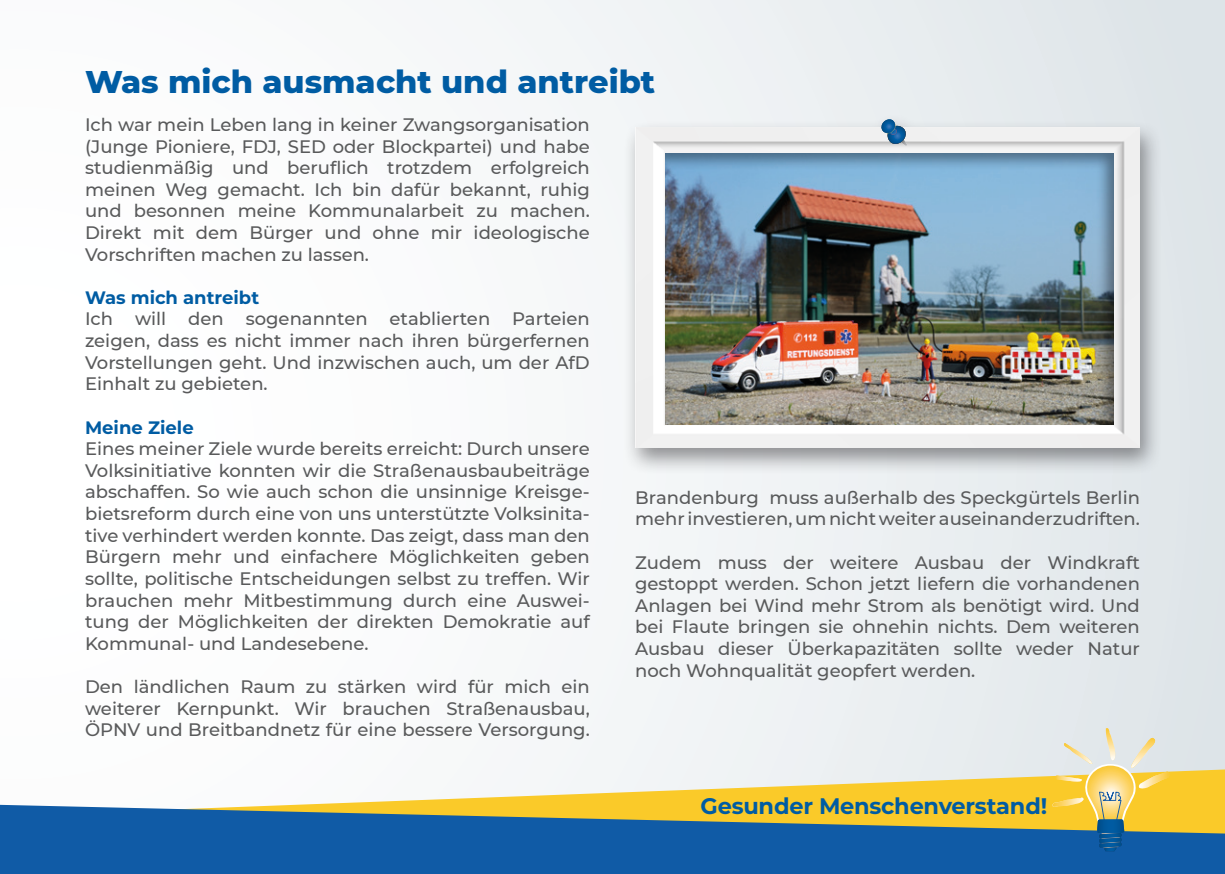
<style>
.page{position:relative;width:1225px;height:874px;background:#fff}
.page>*{position:absolute;margin:0;border:0;box-sizing:border-box;transform-origin:0 0}
.Hauptüberschrift{font:800 32px "Montserrat";color:#005ca3}
.GMV-gelbes-Feld-inne{font:700 22.4px "Montserrat";letter-spacing:-.01em;color:#005ca3}
.t1{font:500 18px/21.6px "Montserrat";color:#595a5b;text-align:justify}
.Überschrift-im-Text{font:700 18px "Montserrat";color:#005ca3}
</style>
<div class="page">
<div style="left:0;top:0;width:1225px;height:873px;background:linear-gradient(to right,#fff,#e1e7ea)"></div>
<svg style="left:0;top:769px;width:1225px;height:35px;fill:#faf6f7"></svg>
<svg style="left:0;top:804px;width:1225px;height:69px;background:#3d718f"></svg>
<svg style="left:1052px;top:727px;width:119px;height:123px;background:#c7c393"></svg>
<div style="left:622px;top:114px;width:540px;height:361px;background:#1a181c;opacity:.46"></div>
<img style="left:635px;top:127px;width:392px;height:320px">
<img style="left:1027px;top:127px;width:113px;height:320px">
<div style="left:665px;top:149px;width:451px;height:276px;background:#1a181c;opacity:.45"></div>
<svg style="left:880px;top:119px;width:27px;height:27px"></svg>
<p class="Hauptüberschrift" style="left:85px;top:59px;width:572px">Was mich ausmacht und antreibt</p>
<p class="t1" style="left:85px;top:113px;width:506px">Ich war mein Leben lang in keiner Zwangsorganisation (Junge Pioniere, FDJ, SED oder Blockpartei) und habe studienmäßig und beruflich trotzdem erfolgreich meinen Weg gemacht. Ich bin dafür bekannt, ruhig und besonnen meine Kommunalarbeit zu machen.<br>Direkt mit dem Bürger und ohne mir ideologische Vorschriften machen zu lassen.</p>
<p class="Überschrift-im-Text" style="left:85px;top:284px;width:176px">Was mich antreibt</p>
<p class="t1" style="left:85px;top:307px;width:506px">Ich will den sogenannten etablierten Parteien zeigen, dass es nicht immer nach ihren bürgerfernen Vorstellungen geht. Und inzwischen auch, um der AfD Einhalt zu gebieten.</p>
<p class="Überschrift-im-Text" style="left:85px;top:414px;width:110px">Meine Ziele</p>
<p class="t1" style="left:85px;top:437px;width:506px">Eines meiner Ziele wurde bereits erreicht: Durch unsere Volksinitiative konnten wir die Straßenausbaubeiträge abschaffen. So wie auch schon die unsinnige Kreisge&shy;bietsreform durch eine von uns unterstützte Volksinita&shy;tive verhindert werden konnte. Das zeigt, dass man den Bürgern mehr und einfachere Möglichkeiten geben sollte, politische Entscheidungen selbst zu treffen. Wir brauchen mehr Mitbestimmung durch eine Auswei&shy;tung der Möglichkeiten der direkten Demokratie auf Kommunal- und Landesebene.</p>
<p class="t1" style="left:85px;top:674px;width:506px">Den ländlichen Raum zu stärken wird für mich ein weiterer Kernpunkt. Wir brauchen Straßenausbau, ÖPNV und Breitbandnetz für eine bessere Versorgung.</p>
<p class="t1" style="left:635px;top:485px;width:506px">Brandenburg muss außerhalb des Speckgürtels Berlin mehr investieren, um nicht weiter auseinanderzudriften.</p>
<p class="t1" style="left:635px;top:550px;width:506px">Zudem muss der weitere Ausbau der Windkraft gestoppt werden. Schon jetzt liefern die vorhandenen Anlagen bei Wind mehr Strom als benötigt wird. Und bei Flaute bringen sie ohnehin nichts. Dem weiteren Ausbau dieser Überkapazitäten sollte weder Natur noch Wohnqualität geopfert werden.</p>
<p class="GMV-gelbes-Feld-inne" style="left:700px;top:789px;width:348px">Gesunder Menschenverstand!</p>
</div>
